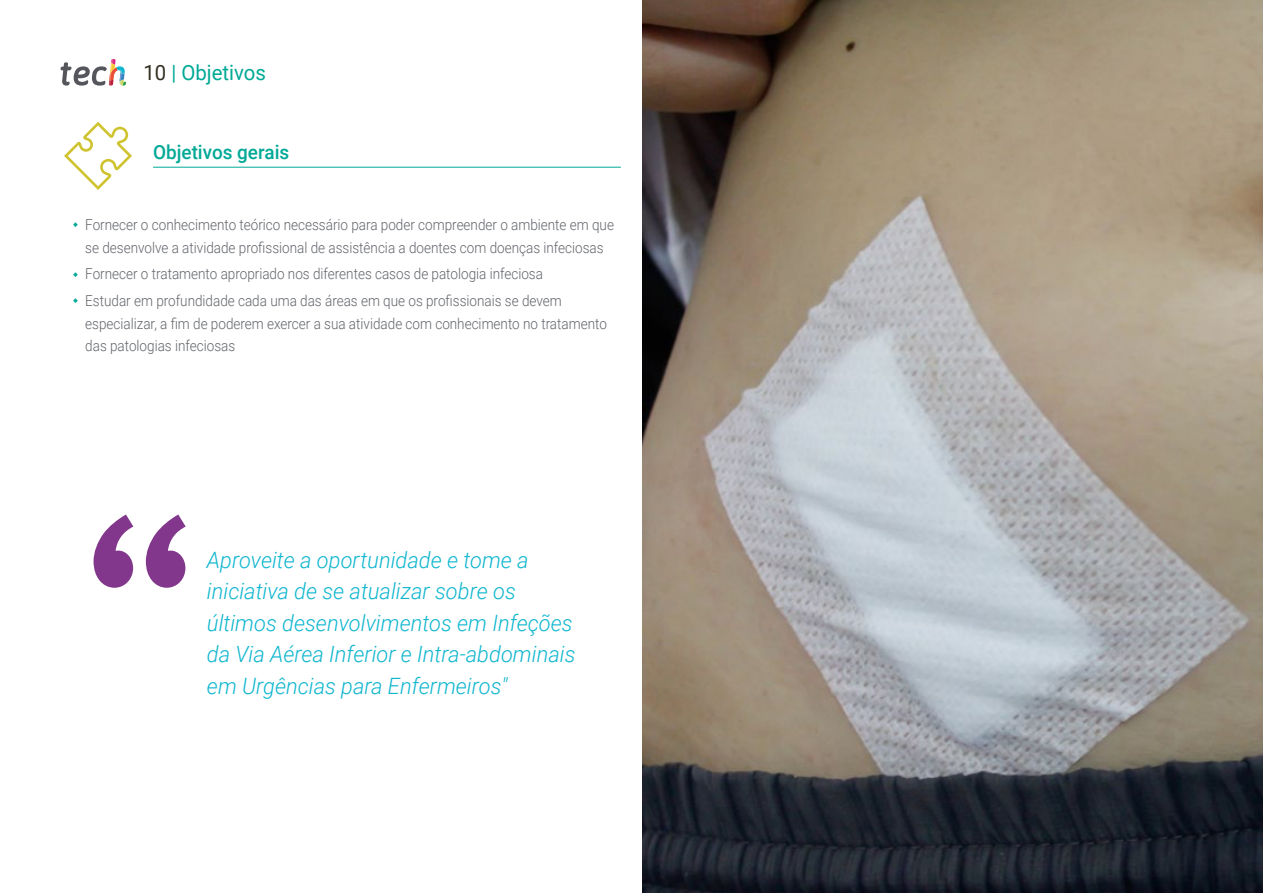
<style>
.page{position:relative;width:1263px;height:893px;background:#fff}
.page>*{position:absolute;margin:0;border:0;box-sizing:border-box;transform-origin:0 0}
.t1{font:italic 300 22.5px/31.5px "Roboto";color:#0fb6cf}
.t2{font:21px "Roboto";color:#00a996}
.t3{font:500 19.5px "Roboto";color:#00a996}
.t4{font:300 15px/22.5px "Roboto";color:#61646a;scale:.9 1}
.s1{color:#312e20}
.s2{color:#00aa97}
</style>
<div class="page">
<svg style="left:61px;top:59px;width:65px;height:27px"></svg>
<hr style="left:153px;top:167px;width:468px;height:1px;background:#00a996">
<svg style="left:64px;top:122px;width:68px;height:68px"></svg>
<img style="left:642px;top:0;width:621px;height:893px">
<svg style="left:94px;top:514px;width:92px;height:74px"></svg>
<h2 class="t2" style="left:144px;top:57px;width:124px"><span class="s1">10</span> <span class="s2">|</span> Objetivos</h2>
<h3 class="t3" style="left:153px;top:138px;width:138px">Objetivos gerais</h3>
<p class="t4" style="left:85px;top:213px;width:589px">Fornecer o conhecimento teórico necessário para poder compreender o ambiente em que se desenvolve a atividade profissional de assistência a doentes com doenças infeciosas</p>
<p class="t4" style="left:85px;top:260px;width:531px;line-height:26.7px">Fornecer o tratamento apropriado nos diferentes casos de patologia infeciosa<br>Estudar em profundidade cada uma das áreas em que os profissionais se devem</p>
<p class="t4" style="left:85px;top:311px;width:581px">especializar, a fim de poderem exercer a sua atividade com conhecimento no tratamento das patologias infeciosas</p>
<h1 class="t1" style="left:207px;top:543px;width:370px">Aproveite a oportunidade e tome a iniciativa de se atualizar sobre os últimos desenvolvimentos em Infeções da Via Aérea Inferior e Intra-abdominais em Urgências para Enfermeiros"</h1>
</div>
